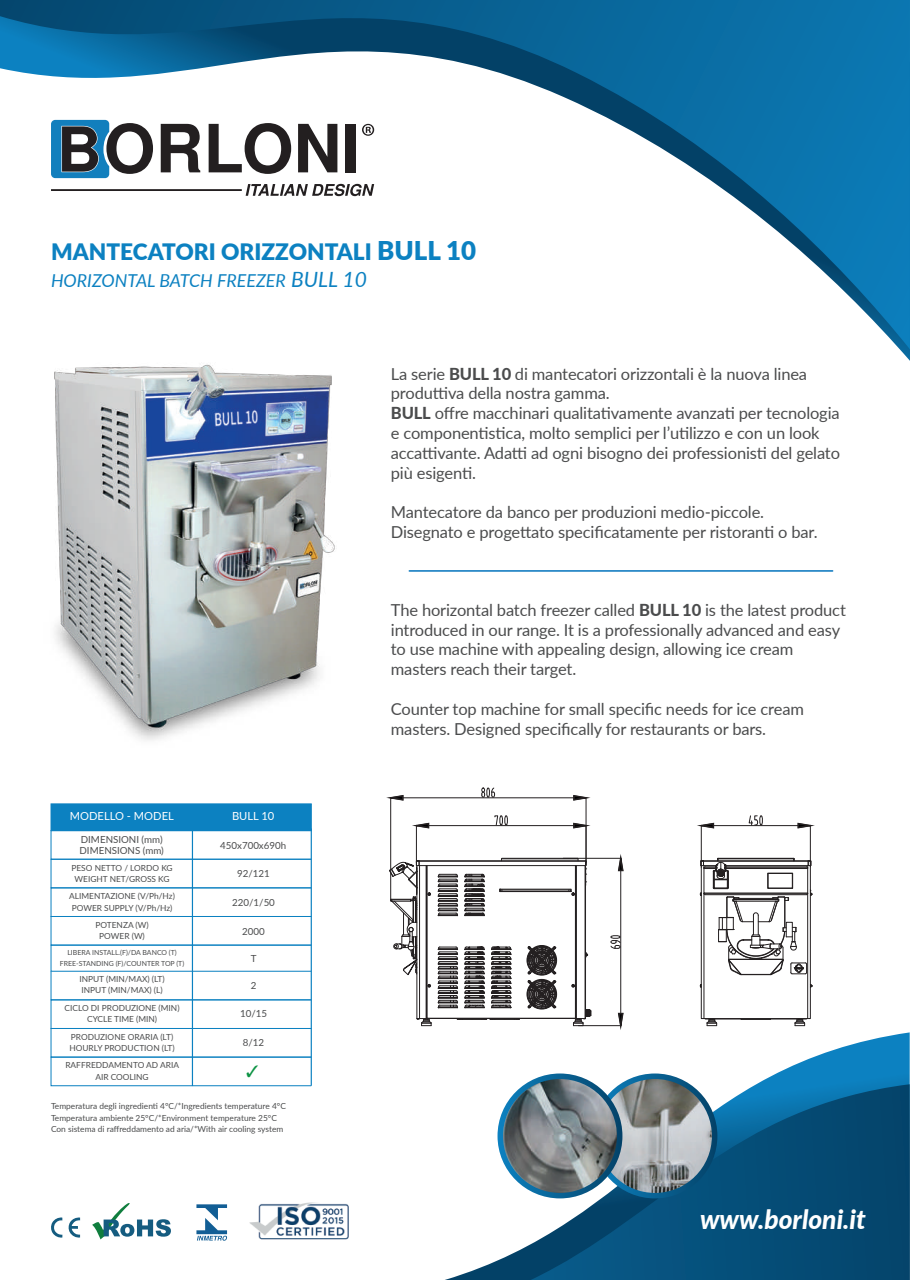
<style>
.page{position:relative;width:910px;height:1280px;background:#fff}
.page>*{position:absolute;margin:0;border:0;box-sizing:border-box;transform-origin:0 0}
.t1{font:italic 800 26.4px "Lato";color:#fff}
.t2{font:900 22.65px "Lato";color:#0c81c1}
.t3{font:italic 17.85px "Lato";color:#0c81c1}
.t4{font:16.5px/19.8px "Lato";letter-spacing:-.01em;color:#4b4c4d}
.t5{font:11.1px "Lato";color:#fff}
.t6{font:9.75px/11.1px "Lato";color:#4b4c4d}
.t7{font:8.4px/11.1px "Lato";color:#4b4c4d}
.t8{font:6.9px/11.1px "Lato";color:#4b4c4d;text-align:center}
.s1{font-size:25.8px}
.s2{font-size:21px}
.s3{font-weight:800}
</style>
<div class="page">
<svg style="left:51px;top:1217px;width:29px;height:21px"></svg>
<svg style="left:92px;top:1203px;width:79px;height:36px"></svg>
<svg style="left:196px;top:1204px;width:31px;height:37px"></svg>
<img style="left:249px;top:1202px;width:100px;height:38px">
<svg style="left:445px;top:1032px;width:465px;height:248px"></svg>
<svg style="left:531px;top:1084px;width:379px;height:196px;background:#135981"></svg>
<svg style="left:0;top:0;width:910px;height:349px"></svg>
<hr style="left:409px;top:570px;width:424px;height:2px;background:#0072bc">
<img style="left:0;top:339px;width:402px;height:401px">
<svg style="left:592px;top:1073px;width:125px;height:125px;background:#12618e"></svg>
<img style="left:598px;top:1079px;width:114px;height:114px;border-radius:57px">
<svg style="left:497px;top:1073px;width:125px;height:125px;background:#166b9a"></svg>
<img style="left:503px;top:1079px;width:114px;height:114px;border-radius:57px">
<div style="left:51px;top:859px;width:261px;height:29px;border:1px solid #0c81c1"></div>
<div style="left:51px;top:887px;width:261px;height:30px;border:1px solid #0c81c1"></div>
<div style="left:51px;top:916px;width:261px;height:30px;border:1px solid #0c81c1"></div>
<div style="left:51px;top:945px;width:261px;height:27px;border:1px solid #0c81c1"></div>
<svg style="left:50px;top:970px;width:262px;height:31px"></svg>
<div style="left:51px;top:999px;width:261px;height:30px;border:1px solid #0c81c1"></div>
<div style="left:51px;top:1028px;width:261px;height:29px;border:1px solid #0c81c1"></div>
<div style="left:51px;top:1056px;width:261px;height:30px;border:1px solid #0c81c1"></div>
<hr style="left:192px;top:831px;width:1px;height:255px;background:#0c81c1">
<div style="left:51px;top:803px;width:261px;height:28px;background:#0c81c1;border:1px solid #0c81c1"></div>
<svg style="left:161px;top:124px;width:39px;height:48px"></svg>
<svg style="left:209px;top:123px;width:82px;height:51px"></svg>
<svg style="left:298px;top:124px;width:39px;height:48px"></svg>
<div style="left:346px;top:124px;width:10px;height:48px;background:#231f20"></div>
<svg style="left:246px;top:184px;width:128px;height:12px"></svg>
<hr style="left:51px;top:189px;width:191px;height:2px;background:#231f20">
<svg style="left:51px;top:120px;width:102px;height:58px"></svg>
<svg style="left:362px;top:124px;width:12px;height:12px"></svg>
<svg style="left:700px;top:858px;width:112px;height:168px"></svg>
<hr style="left:578px;top:1025px;width:43px;height:1px;background:#231f20">
<hr style="left:563px;top:858px;width:58px;height:1px;background:#231f20">
<hr style="left:620px;top:870px;width:1px;height:143px;background:#231f20">
<svg style="left:617px;top:1012px;width:7px;height:23px"></svg>
<svg style="left:617px;top:854px;width:7px;height:18px"></svg>
<svg style="left:611px;top:935px;width:9px;height:14px"></svg>
<hr style="left:416px;top:825px;width:1px;height:38px;background:#231f20">
<hr style="left:429px;top:825px;width:145px;height:1px;background:#231f20">
<svg style="left:572px;top:822px;width:19px;height:7px"></svg>
<svg style="left:412px;top:822px;width:18px;height:7px"></svg>
<svg style="left:495px;top:815px;width:13px;height:10px"></svg>
<hr style="left:701px;top:825px;width:1px;height:42px;background:#231f20">
<hr style="left:810px;top:825px;width:1px;height:42px;background:#231f20">
<hr style="left:713px;top:825px;width:85px;height:1px;background:#231f20">
<svg style="left:697px;top:822px;width:18px;height:7px"></svg>
<svg style="left:796px;top:822px;width:19px;height:7px"></svg>
<svg style="left:749px;top:815px;width:14px;height:11px"></svg>
<svg style="left:389px;top:857px;width:203px;height:169px"></svg>
<hr style="left:586px;top:797px;width:1px;height:66px;background:#231f20">
<hr style="left:390px;top:797px;width:1px;height:103px;background:#231f20">
<hr style="left:403px;top:797px;width:171px;height:1px;background:#231f20">
<svg style="left:572px;top:795px;width:19px;height:7px"></svg>
<svg style="left:386px;top:795px;width:19px;height:7px"></svg>
<svg style="left:481px;top:788px;width:14px;height:9px"></svg>
<h2 class="t2" style="left:51px;top:235px;width:427px">MANTECATORI ORIZZONTALI <span class="s1">BULL 10</span></h2>
<p class="t3" style="left:51px;top:268px;width:317px">HORIZONTAL BATCH FREEZER <span class="s2">BULL 10</span></p>
<p class="t4" style="left:391px;top:363px;width:451px">La serie <span class="s3">BULL 10</span> di mantecatori orizzontali è la nuova linea produttiva della nostra gamma.<br><span class="s3">BULL</span> offre macchinari qualitativamente avanzati per tecnologia e componentistica, molto semplici per l’utilizzo e con un look accattivante. Adatti ad ogni bisogno dei professionisti del gelato più esigenti.</p>
<p class="t4" style="left:391px;top:501px;width:428px">Mantecatore da banco per produzioni medio-piccole.<br>Disegnato e progettato specificatamente per ristoranti o bar.</p>
<p class="t5" style="left:70px;top:808px;width:105px">MODELLO - MODEL</p>
<p class="t5" style="left:232px;top:808px;width:44px">BULL 10</p>
<p class="t6" style="left:80px;top:833px;width:86px">DIMENSIONI (mm)<br>DIMENSIONS (mm)</p>
<p class="t6" style="left:220px;top:839px;width:68px">450x700x690h</p>
<p class="t7" style="left:71px;top:862px;width:103px;text-align:center">PESO NETTO / LORDO KG<br>WEIGHT NET/GROSS KG</p>
<p class="t7" style="left:69px;top:890px;width:107px">ALIMENTAZIONE (V/Ph/Hz)<br>POWER SUPPLY (V/Ph/Hz)</p>
<p class="t7" style="left:95px;top:919px;width:55px;text-align:center">POTENZA (W)<br>POWER (W)</p>
<p class="t8" style="left:60px;top:946px;width:126px">LIBERA INSTALL.(F)/DA BANCO (T)<br>FREE-STANDING (F)/COUNTER TOP (T)</p>
<p class="t7" style="left:79px;top:973px;width:87px">INPUT (MIN/MAX) (LT)<br>INPUT (MIN/MAX) (L)</p>
<p class="t7" style="left:65px;top:1002px;width:116px;text-align:center">CICLO DI PRODUZIONE (MIN)<br>CYCLE TIME (MIN)</p>
<p class="t7" style="left:69px;top:1031px;width:107px">PRODUZIONE ORARIA (LT)<br>HOURLY PRODUCTION (LT)</p>
<p class="t7" style="left:65px;top:1059px;width:115px;text-align:center">RAFFREDDAMENTO AD ARIA<br>AIR COOLING</p>
<p class="t6" style="left:237px;top:867px;width:34px">92/121</p>
<p class="t6" style="left:232px;top:896px;width:44px">220/1/50</p>
<p class="t6" style="left:242px;top:926px;width:24px">2000</p>
<p class="t6" style="left:251px;top:953px;width:7px">T</p>
<p class="t6" style="left:251px;top:979px;width:7px">2</p>
<p class="t6" style="left:240px;top:1008px;width:29px">10/15</p>
<p class="t6" style="left:243px;top:1036px;width:23px">8/12</p>
<p class="t7" style="left:51px;top:1100px;width:236px">Temperatura degli ingredienti 4°C/*Ingredients temperature 4°C<br>Temperatura ambiente 25°C/*Environment temperature 25°C<br>Con sistema di raffreddamento ad aria/*With air cooling system</p>
<p class="t4" style="left:391px;top:599px;width:456px">The horizontal batch freezer called <span class="s3">BULL 10</span> is the latest product introduced in our range. It is a professionally advanced and easy to use machine with appealing design, allowing ice cream masters reach their target.</p>
<p class="t4" style="left:391px;top:698px;width:415px">Counter top machine for small specific needs for ice cream masters. Designed specifically for restaurants or bars.</p>
<h1 class="t1" style="left:700px;top:1200px;width:167px">www.borloni.it</h1>
</div>
